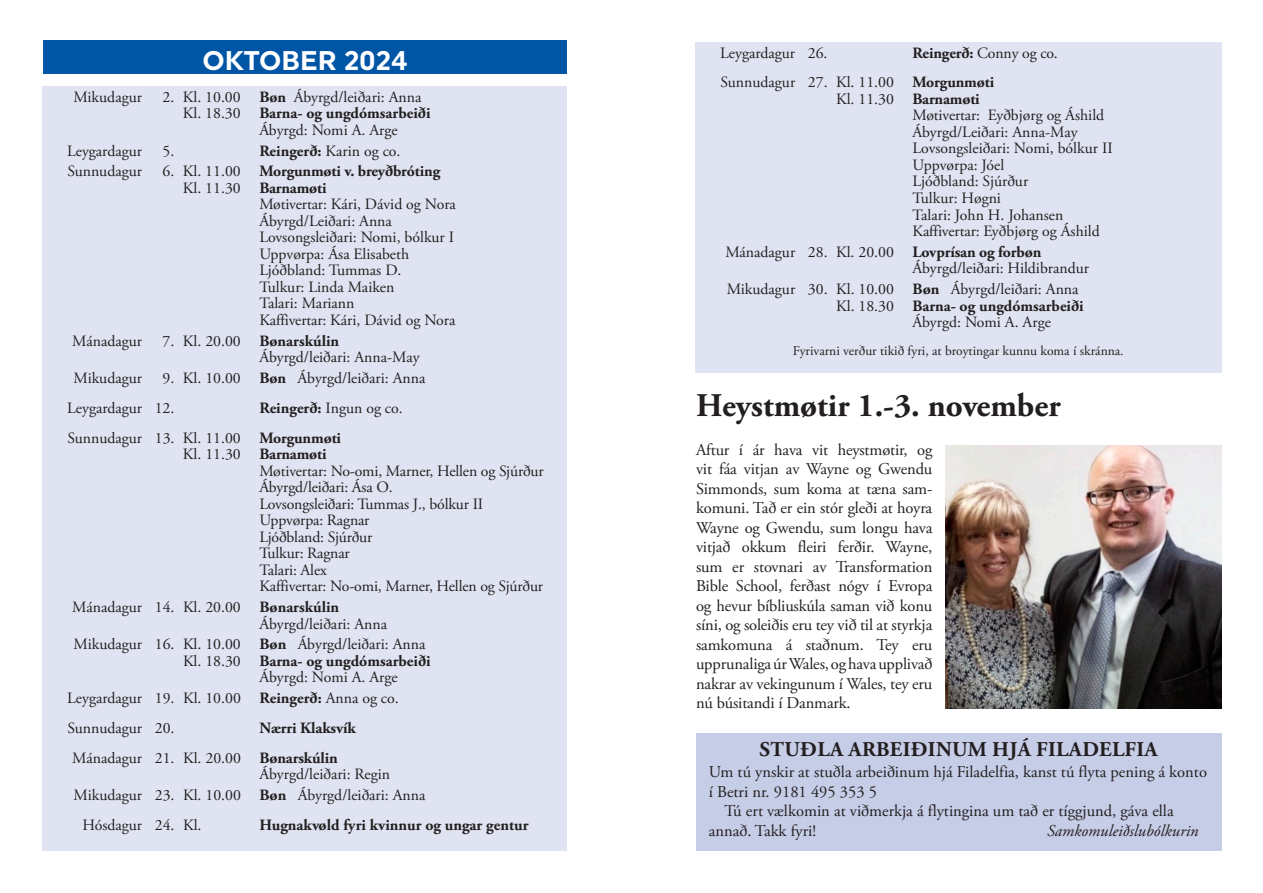
<style>
.page{position:relative;width:1263px;height:893px;background:#fff}
.page>*{position:absolute;margin:0;border:0;box-sizing:border-box;transform-origin:0 0}
.t1{font:700 33px "Adobe Garamond Pro";color:#231f20}
.t2{font:700 27px "Uniform";color:#fff}
.t3{font:700 21px "Adobe Garamond Pro";letter-spacing:.015em;color:#231f20}
.t4{font:16.5px/19.5px "Adobe Garamond Pro";color:#231f20;text-align:justify}
.t5{font:italic 16.5px "Adobe Garamond Pro";color:#231f20}
.t6{font:15.75px/16.5px "Adobe Garamond Pro";color:#231f20}
.t7{font:700 15.75px/16.5px "Adobe Garamond Pro";letter-spacing:-.01em;color:#231f20}
.t8{font:13.5px "Adobe Garamond Pro";color:#231f20}
.s1{font-weight:700}
.s2{font-weight:400}
</style>
<div class="page">
<div style="left:42px;top:86px;width:525px;height:765px;background:#e0e4f2"></div>
<div style="left:43px;top:40px;width:524px;height:34px;background:#0155a5"></div>
<div style="left:695px;top:42px;width:526px;height:330px;background:#e0e4f2"></div>
<div style="left:696px;top:733px;width:525px;height:118px;background:#c6cde7"></div>
<img style="left:945px;top:446px;width:276px;height:262px">
<h2 class="t2" style="left:202px;top:44px;width:207px">OKTOBER 2024</h2>
<p class="t6" style="left:720px;top:45px;width:109px">Leygardagur 26.</p>
<p class="t6" style="left:912px;top:45px;width:147px"><span class="s1">Reingerð:</span> Conny og co.</p>
<p class="t6" style="left:720px;top:75px;width:175px;text-align:right">Sunnudagur 27. Kl. 11.00<br>Kl. 11.30</p>
<p class="t7" style="left:912px;top:74px;width:83px">Morgunmøti<br>Barnamøti</p>
<p class="t6" style="left:912px;top:108px;width:202px">Møtivertar: Eyðbjørg og Áshild<br>Ábyrgd/Leiðari: Anna-May<br>Lovsongsleiðari: Nomi, bólkur II<br>Uppvørpa: Jóel<br>Ljóðbland: Sjúrður<br>Tulkur: Høgni<br>Talari: John H. Johansen<br>Kaffivertar: Eyðbjørg og Áshild</p>
<p class="t6" style="left:912px;top:244px;width:178px;text-indent:-187px">Mánadagur 28. Kl. 20.00 <span class="s1">Lovprísan og forbøn<br></span>Ábyrgd/leiðari: Hildibrandur</p>
<p class="t6" style="left:727px;top:281px;width:169px;text-align:right">Mikudagur 30. Kl. 10.00<br>Kl. 18.30</p>
<p class="t7" style="left:912px;top:281px;width:173px">Bøn <span class="s2">Ábyrgd/leiðari: Anna<br></span>Barna- og ungdómsarbeiði</p>
<p class="t6" style="left:912px;top:314px;width:140px">Ábyrgd: Nomi A. Arge</p>
<p class="t8" style="left:793px;top:343px;width:332px">Fyrivarni verður tikið fyri, at broytingar kunnu koma í skránna.</p>
<p class="t6" style="left:73px;top:89px;width:70px">Mikudagur</p>
<p class="t6" style="left:163px;top:89px;width:80px;text-align:right">2. Kl. 10.00<br>Kl. 18.30</p>
<p class="t7" style="left:259px;top:89px;width:173px">Bøn <span class="s2">Ábyrgd/leiðari: Anna<br></span>Barna- og ungdómsarbeiði</p>
<p class="t6" style="left:259px;top:122px;width:140px">Ábyrgd: Nomi A. Arge</p>
<p class="t6" style="left:67px;top:143px;width:76px">Leygardagur</p>
<p class="t6" style="left:163px;top:143px;width:13px">5.</p>
<p class="t6" style="left:259px;top:143px;width:142px"><span class="s1">Reingerð:</span> Karin og co.</p>
<p class="t6" style="left:67px;top:164px;width:76px">Sunnudagur</p>
<p class="t6" style="left:163px;top:164px;width:80px;text-align:right">6. Kl. 11.00<br>Kl. 11.30</p>
<p class="t7" style="left:259px;top:163px;width:182px">Morgunmøti v. breyðbróting<br>Barnamøti</p>
<p class="t6" style="left:259px;top:197px;width:198px">Møtivertar: Kári, Dávid og Nora<br>Ábyrgd/Leiðari: Anna<br>Lovsongsleiðari: Nomi, bólkur I<br>Uppvørpa: Ása Elisabeth<br>Ljóðbland: Tummas D.<br>Tulkur: Linda Maiken<br>Talari: Mariann<br>Kaffivertar: Kári, Dávid og Nora</p>
<p class="t6" style="left:72px;top:333px;width:71px">Mánadagur</p>
<p class="t6" style="left:259px;top:333px;width:162px;text-indent:-97px">7. Kl. 20.00 <span class="s1">Bønarskúlin<br></span>Ábyrgd/leiðari: Anna-May</p>
<p class="t6" style="left:73px;top:370px;width:70px">Mikudagur</p>
<p class="t6" style="left:67px;top:364px;width:360px;line-height:29.7px;text-indent:95px">9. Kl. 10.00 <span class="s1">Bøn</span> Ábyrgd/leiðari: Anna<br>Leygardagur 12.</p>
<h1 class="t1" style="left:696px;top:386px;width:366px">Heystmøtir 1.-3. november</h1>
<p class="t4" style="left:696px;top:440px;width:238px">Aftur í ár hava vit heystmøtir, og vit fáa vitjan av Wayne og Gwendu Simmonds, sum koma at tæna sam&shy;komuni. Tað er ein stór gleði at hoyra Wayne og Gwendu, sum longu hava vitjað okkum fleiri ferðir. Wayne, sum er stovnari av Transformation Bible School, ferðast nógv í Evropa og hevur bíbliuskúla saman við konu síni, og soleiðis eru tey við til at styrkja samkomuna á staðnum. Tey eru upprunaliga úr Wales, og hava upplivað nakrar av vekingunum í Wales, tey eru nú búsitandi í Danmark.</p>
<p class="t6" style="left:259px;top:400px;width:145px"><span class="s1">Reingerð:</span> Ingun og co.</p>
<p class="t6" style="left:67px;top:430px;width:175px;text-align:right">Sunnudagur 13. Kl. 11.00<br>Kl. 11.30</p>
<p class="t7" style="left:259px;top:430px;width:83px">Morgunmøti<br>Barnamøti</p>
<p class="t6" style="left:259px;top:463px;width:286px">Møtivertar: No-omi, Marner, Hellen og Sjúrður<br>Ábyrgd/leiðari: Ása O.<br>Lovsongsleiðari: Tummas J., bólkur II<br>Uppvørpa: Ragnar<br>Ljóðbland: Sjúrður<br>Tulkur: Ragnar<br>Talari: Alex<br>Kaffivertar: No-omi, Marner, Hellen og Sjúrður</p>
<p class="t6" style="left:259px;top:599px;width:129px;text-indent:-187px">Mánadagur 14. Kl. 20.00 <span class="s1">Bønarskúlin<br></span>Ábyrgd/leiðari: Anna</p>
<p class="t6" style="left:74px;top:637px;width:169px;text-align:right">Mikudagur 16. Kl. 10.00<br>Kl. 18.30</p>
<p class="t7" style="left:259px;top:636px;width:173px">Bøn <span class="s2">Ábyrgd/leiðari: Anna<br></span>Barna- og ungdómsarbeiði</p>
<p class="t6" style="left:67px;top:668px;width:333px;line-height:20.7px;text-align:right">Ábyrgd: Nomi A. Arge<br>Leygardagur 19. Kl. 10.00 <span class="s1">Reingerð:</span> Anna og co.</p>
<p class="t6" style="left:67px;top:720px;width:109px">Sunnudagur 20.</p>
<p class="t7" style="left:72px;top:713px;width:285px;line-height:29.7px;text-indent:187px">Nærri Klaksvík<br><span class="s2">Mánadagur 21. Kl. 20.00</span> Bønarskúlin</p>
<p class="t6" style="left:74px;top:764px;width:353px;line-height:20.7px;text-indent:186px">Ábyrgd/leiðari: Regin<br>Mikudagur 23. Kl. 10.00 <span class="s1">Bøn</span> Ábyrgd/leiðari: Anna</p>
<p class="t6" style="left:82px;top:817px;width:121px">Hósdagur 24. Kl.</p>
<p class="t7" style="left:260px;top:817px;width:270px">Hugnakvøld fyri kvinnur og ungar gentur</p>
<h3 class="t3" style="left:760px;top:737px;width:399px">STUÐLA ARBEIÐINUM HJÁ FILADELFIA</h3>
<p class="t4" style="left:709px;top:763px;width:500px">Um tú ynskir at stuðla arbeiðinum hjá Filadelfia, kanst tú flyta pening á konto</p>
<p class="t4" style="left:709px;top:782px;width:170px">í Betri nr. 9181 495 353 5</p>
<p class="t4" style="left:724px;top:802px;width:451px">Tú ert vælkomin at viðmerkja á flytingina um tað er tíggjund, gáva ella</p>
<p class="t4" style="left:709px;top:821px;width:109px">annað. Takk fyri!</p>
<p class="t5" style="left:1047px;top:821px;width:153px">Samkomuleiðslubólkurin</p>
</div>
